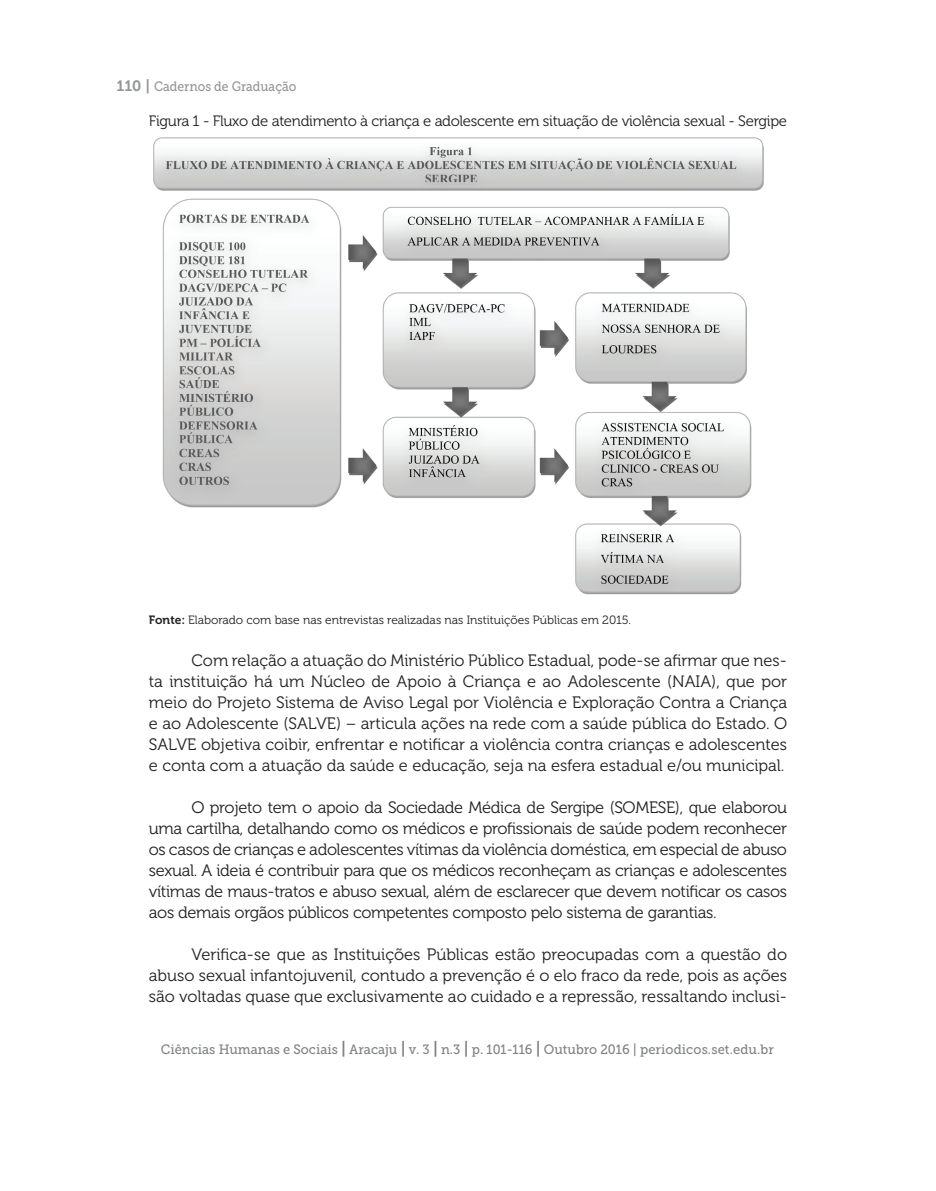
<style>
.page{position:relative;width:936px;height:1191px;background:#fff}
.page>*{position:absolute;margin:0;border:0;box-sizing:border-box;transform-origin:0 0}
.t1{font:16.5px/21px "Museo 300";color:#231f20;text-align:justify}
.t2{font:15px "Museo 300";letter-spacing:-.02em;color:#231f20}
.t3{font:13.5px "Museo Slab 500";color:#808285;scale:.95 1}
.t4{font:13.5px "Museo Slab 500";color:#939598;scale:.9 1}
.t5{font:12px "Museo 300";color:#231f20}
.s1{font-family:"Museo 700";font-size:15px}
.s2{font-family:"Museo 700"}
.s3{font-family:"Museo 700";font-size:16.5px}
</style>
<div class="page">
<img style="left:153px;top:137px;width:611px;height:458px">
<p class="t4" style="left:116px;top:79px;width:201px"><span class="s1">110 |</span> Cadernos de Graduação</p>
<p class="t2" style="left:149px;top:113px;width:639px">Figura 1 - Fluxo de atendimento à criança e adolescente em situação de violência sexual - Sergipe</p>
<p class="t5" style="left:149px;top:613px;width:483px"><span class="s2">Fonte:</span> Elaborado com base nas entrevistas realizadas nas Instituições Públicas em 2015.</p>
<p class="t1" style="left:149px;top:650px;width:639px;text-indent:43px">Com relação a atuação do Ministério Público Estadual, pode-se afirmar que nes&shy;ta instituição há um Núcleo de Apoio à Criança e ao Adolescente (NAIA), que por meio do Projeto Sistema de Aviso Legal por Violência e Exploração Contra a Criança e ao Adolescente (SALVE) – articula ações na rede com a saúde pública do Estado. O SALVE objetiva coibir, enfrentar e notificar a violência contra crianças e adolescentes e conta com a atuação da saúde e educação, seja na esfera estadual e/ou municipal.</p>
<p class="t1" style="left:149px;top:797px;width:639px;text-indent:43px">O projeto tem o apoio da Sociedade Médica de Sergipe (SOMESE), que elaborou uma cartilha, detalhando como os médicos e profissionais de saúde podem reconhecer os casos de crianças e adolescentes vítimas da violência doméstica, em especial de abuso sexual. A ideia é contribuir para que os médicos reconheçam as crianças e adolescentes vítimas de maus-tratos e abuso sexual, além de esclarecer que devem notificar os casos aos demais orgãos públicos competentes composto pelo sistema de garantias.</p>
<p class="t1" style="left:149px;top:944px;width:639px;text-indent:43px">Verifica-se que as Instituições Públicas estão preocupadas com a questão do abuso sexual infantojuvenil, contudo a prevenção é o elo fraco da rede, pois as ações são voltadas quase que exclusivamente ao cuidado e a repressão, ressaltando inclusi-</p>
<p class="t3" style="left:161px;top:1041px;width:646px">Ciências Humanas e Sociais <span class="s3">|</span> Aracaju <span class="s3">|</span> v. 3 <span class="s3">|</span> n.3 <span class="s3">|</span> p. 101-116 <span class="s3">|</span> Outubro 2016 | periodicos.set.edu.br</p>
</div>
